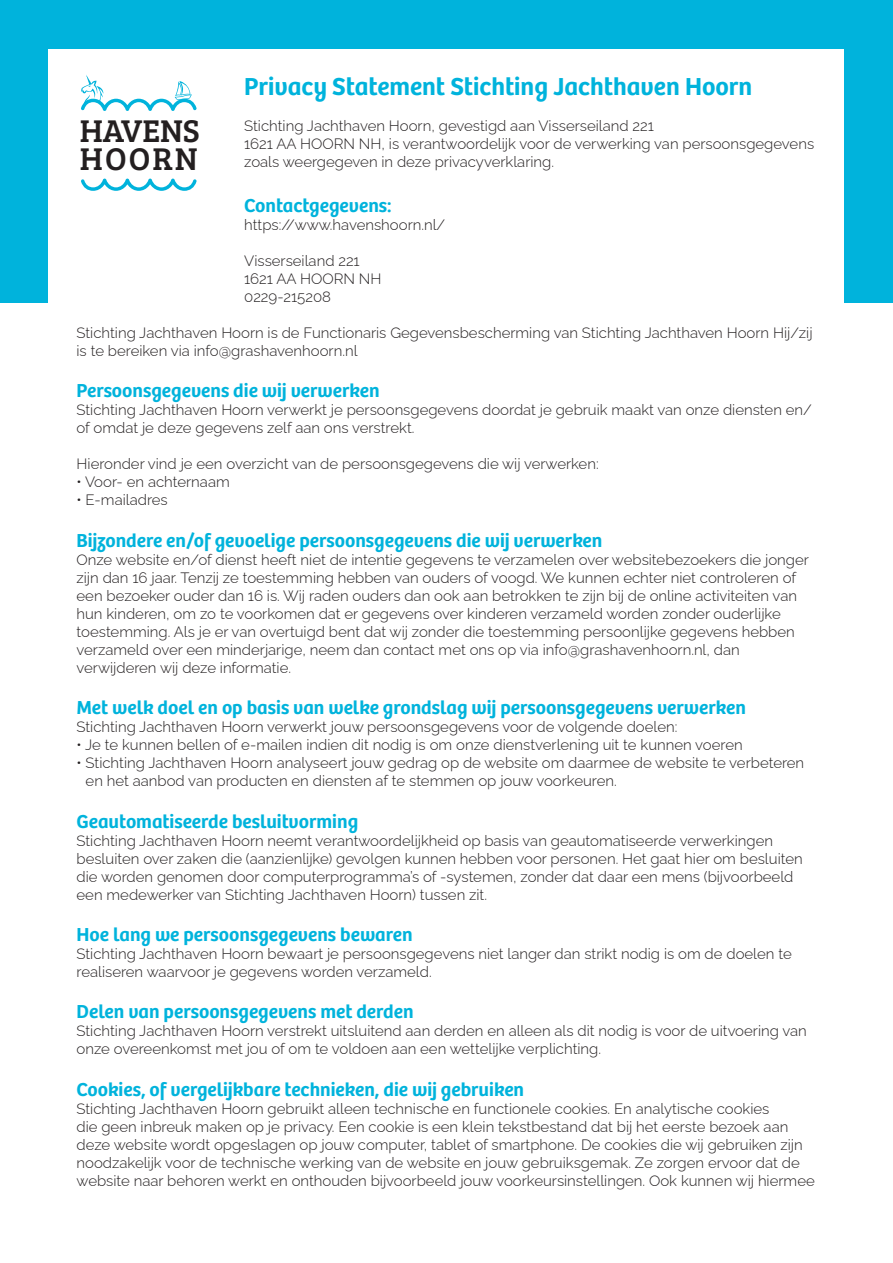
<style>
.page{position:relative;width:893px;height:1263px;background:#fff}
.page>*{position:absolute;margin:0;border:0;box-sizing:border-box;transform-origin:0 0}
.t1{font:32.4px/27.9px "Bree Serif";color:#231f20}
.tussenkop{font:600 25.5px "Bree";color:#00b3dc}
.tussenkop-2{font:600 19.5px "Bree";color:#00b3dc}
.platte_tekst{font:300 15px/18px "Raleway";color:#231f20}
</style>
<div class="page">
<div style="left:0;top:0;width:893px;height:303px;background:#00b3dc"></div>
<div style="left:49px;top:49px;width:795px;height:264px;background:#fff"></div>
<svg style="left:81px;top:179px;width:116px;height:12px"></svg>
<svg style="left:81px;top:75px;width:116px;height:36px"></svg>
<p class="tussenkop" style="left:244px;top:67px;width:510px">Privacy Statement Stichting Jachthaven Hoorn</p>
<p class="platte_tekst" style="left:244px;top:115px;width:411px">Stichting Jachthaven Hoorn, gevestigd aan Visserseiland 221</p>
<p class="platte_tekst" style="left:244px;top:133px;width:571px">1621 AA HOORN NH, is verantwoordelijk voor de verwerking van persoonsgegevens zoals weergegeven in deze privacyverklaring.</p>
<p class="tussenkop-2" style="left:244px;top:190px;width:149px">Contactgegevens:</p>
<p class="platte_tekst" style="left:244px;top:214px;width:203px">https://www.havenshoorn.nl/</p>
<p class="platte_tekst" style="left:244px;top:250px;width:117px">Visserseiland 221</p>
<p class="platte_tekst" style="left:244px;top:268px;width:139px">1621 AA HOORN NH</p>
<p class="platte_tekst" style="left:244px;top:286px;width:88px">0229-215208</p>
<p class="platte_tekst" style="left:77px;top:322px;width:737px">Stichting Jachthaven Hoorn is de Functionaris Gegevensbescherming van Stichting Jachthaven Hoorn Hij/zij is te bereiken via info@grashavenhoorn.nl</p>
<p class="tussenkop-2" style="left:77px;top:376px;width:304px">Persoonsgegevens die wij verwerken</p>
<p class="platte_tekst" style="left:77px;top:399px;width:737px">Stichting Jachthaven Hoorn verwerkt je persoonsgegevens doordat je gebruik maakt van onze diensten en/ of omdat je deze gegevens zelf aan ons verstrekt.</p>
<p class="platte_tekst" style="left:77px;top:453px;width:524px">Hieronder vind je een overzicht van de persoonsgegevens die wij verwerken:</p>
<p class="platte_tekst" style="left:77px;top:471px;width:155px">• Voor- en achternaam</p>
<p class="platte_tekst" style="left:77px;top:489px;width:93px">• E-mailadres</p>
<p class="tussenkop-2" style="left:77px;top:525px;width:527px">Bijzondere en/of gevoelige persoonsgegevens die wij verwerken</p>
<p class="platte_tekst" style="left:77px;top:549px;width:734px">Onze website en/of dienst heeft niet de intentie gegevens te verzamelen over websitebezoekers die jonger zijn dan 16 jaar. Tenzij ze toestemming hebben van ouders of voogd. We kunnen echter niet controleren of een bezoeker ouder dan 16 is. Wij raden ouders dan ook aan betrokken te zijn bij de online activiteiten van hun kinderen, om zo te voorkomen dat er gegevens over kinderen verzameld worden zonder ouderlijke toestemming. Als je er van overtuigd bent dat wij zonder die toestemming persoonlijke gegevens hebben verzameld over een minderjarige, neem dan contact met ons op via info@grashavenhoorn.nl, dan verwijderen wij deze informatie.</p>
<p class="tussenkop-2" style="left:77px;top:692px;width:671px">Met welk doel en op basis van welke grondslag wij persoonsgegevens verwerken</p>
<p class="platte_tekst" style="left:77px;top:716px;width:602px">Stichting Jachthaven Hoorn verwerkt jouw persoonsgegevens voor de volgende doelen:</p>
<p class="platte_tekst" style="left:77px;top:734px;width:668px">• Je te kunnen bellen of e-mailen indien dit nodig is om onze dienstverlening uit te kunnen voeren</p>
<p class="platte_tekst" style="left:86px;top:752px;width:720px;text-indent:-9px">• Stichting Jachthaven Hoorn analyseert jouw gedrag op de website om daarmee de website te verbeteren en het aanbod van producten en diensten af te stemmen op jouw voorkeuren.</p>
<p class="tussenkop-2" style="left:77px;top:806px;width:283px">Geautomatiseerde besluitvorming</p>
<p class="platte_tekst" style="left:77px;top:830px;width:728px">Stichting Jachthaven Hoorn neemt verantwoordelijkheid op basis van geautomatiseerde verwerkingen besluiten over zaken die (aanzienlijke) gevolgen kunnen hebben voor personen. Het gaat hier om besluiten die worden genomen door computerprogramma’s of -systemen, zonder dat daar een mens (bijvoorbeeld een medewerker van Stichting Jachthaven Hoorn) tussen zit.</p>
<p class="tussenkop-2" style="left:77px;top:919px;width:338px">Hoe lang we persoonsgegevens bewaren</p>
<p class="platte_tekst" style="left:77px;top:943px;width:717px">Stichting Jachthaven Hoorn bewaart je persoonsgegevens niet langer dan strikt nodig is om de doelen te realiseren waarvoor je gegevens worden verzameld.</p>
<p class="tussenkop-2" style="left:77px;top:997px;width:339px">Delen van persoonsgegevens met derden</p>
<p class="platte_tekst" style="left:77px;top:1020px;width:732px">Stichting Jachthaven Hoorn verstrekt uitsluitend aan derden en alleen als dit nodig is voor de uitvoering van onze overeenkomst met jou of om te voldoen aan een wettelijke verplichting.</p>
<p class="tussenkop-2" style="left:77px;top:1074px;width:449px">Cookies, of vergelijkbare technieken, die wij gebruiken</p>
<p class="platte_tekst" style="left:77px;top:1098px;width:740px">Stichting Jachthaven Hoorn gebruikt alleen technische en functionele cookies. En analytische cookies<br>die geen inbreuk maken op je privacy. Een cookie is een klein tekstbestand dat bij het eerste bezoek aan deze website wordt opgeslagen op jouw computer, tablet of smartphone. De cookies die wij gebruiken zijn noodzakelijk voor de technische werking van de website en jouw gebruiksgemak. Ze zorgen ervoor dat de website naar behoren werkt en onthouden bijvoorbeeld jouw voorkeursinstellingen. Ook kunnen wij hiermee</p>
<p class="t1" style="left:80px;top:115px;width:121px">HAVENS<br>HOORN</p>
</div>
